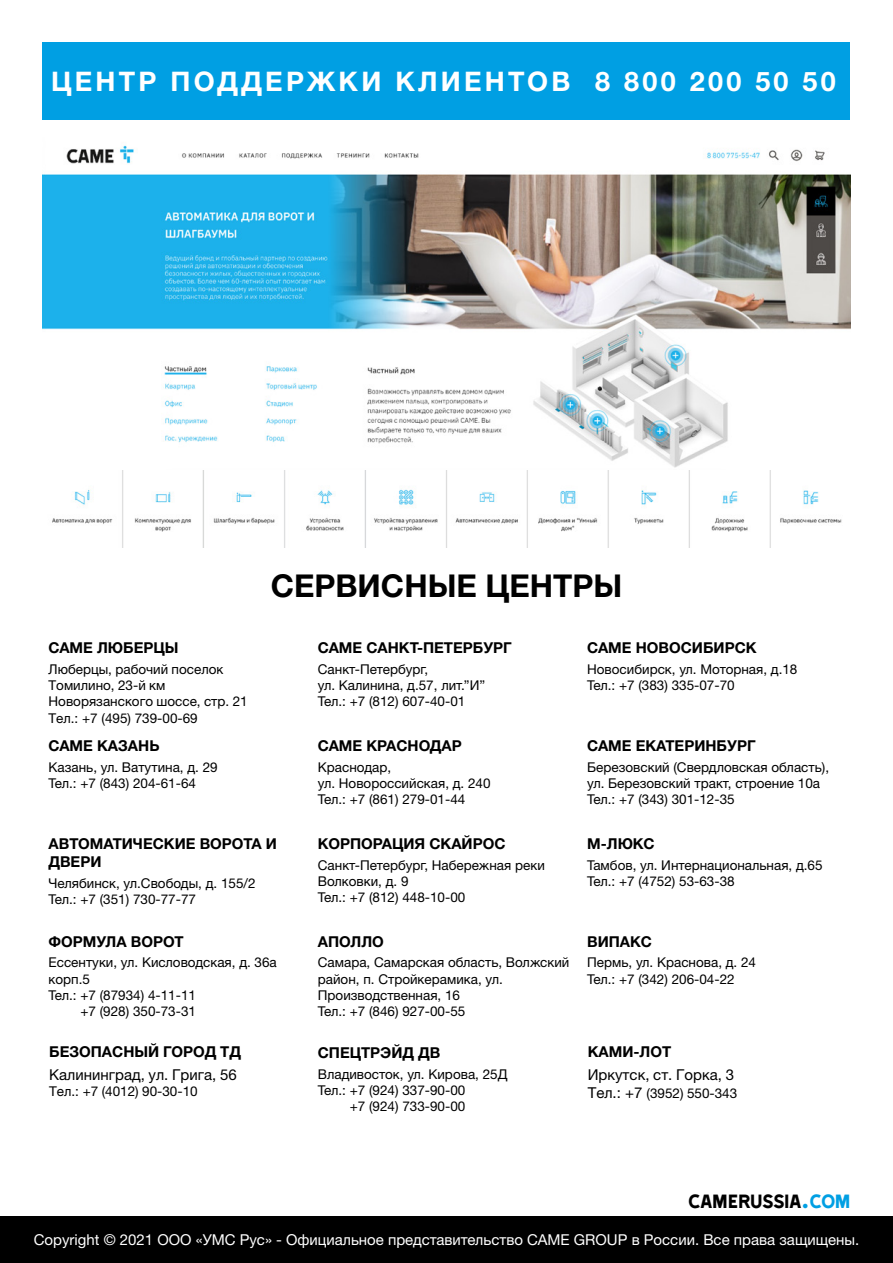
<style>
.page{position:relative;width:893px;height:1263px;background:#fff}
.page>*{position:absolute;margin:0;border:0;box-sizing:border-box;transform-origin:0 0}
.t1{font:700 31.5px "Helvetica Neue LTW1 G";color:#000}
.t2{font:700 27px "Helvetica Neue LTW1 G";letter-spacing:.12em;color:#fff}
.t3{font:22.05px "Came Type";letter-spacing:-.025em;color:#000}
.t4{font:700 15px/18px "Helvetica Neue LTW1 G";color:#000}
.t5{font:15px "Helvetica Neue LTW1 G";color:#fff}
.t6{font:15px "Helvetica Neue LTW1 G";color:#000}
.t7{font:13.5px/16.2px "Helvetica Neue LTW1 G";color:#000}
.s1{font-size:15px}
.s2{font-size:31.5px;color:#009fe3}
.s3{color:#009fe3}
</style>
<div class="page">
<div style="left:43px;top:43px;width:807px;height:77px;background:#009fe3"></div>
<div style="left:0;top:1216px;width:893px;height:47px;background:#000"></div>
<img style="left:43px;top:145px;width:807px;height:323px">
<img style="left:52px;top:470px;width:790px;height:77px">
<h2 class="t2" style="left:51px;top:65px;width:786px">ЦЕНТР ПОДДЕРЖКИ КЛИЕНТОВ 8 800 200 50 50</h2>
<p class="t4" style="left:49px;top:639px;width:132px">CAME ЛЮБЕРЦЫ</p>
<p class="t7" style="left:49px;top:661px;width:201px">Люберцы, рабочий поселок<br>Томилино, 23-й км<br>Новорязанского шоссе, стр. 21<br>Тел.: +7 (495) 739-00-69</p>
<p class="t4" style="left:49px;top:737px;width:112px">CAME КАЗАНЬ</p>
<p class="t7" style="left:49px;top:759px;width:171px">Казань, ул. Ватутина, д. 29<br>Тел.: +7 (843) 204-61-64</p>
<h1 class="t1" style="left:271px;top:567px;width:353px">СЕРВИСНЫЕ ЦЕНТРЫ</h1>
<p class="t4" style="left:318px;top:639px;width:195px">CAME САНКТ-ПЕТЕРБУРГ</p>
<p class="t7" style="left:318px;top:661px;width:169px">Санкт-Петербург,<br>ул. Калинина, д.57, лит.”И”<br>Тел.: +7 (812) 607-40-01</p>
<p class="t4" style="left:318px;top:737px;width:145px">CAME КРАСНОДАР</p>
<p class="t7" style="left:318px;top:759px;width:174px">Краснодар,<br>ул. Новороссийская, д. 240<br>Тел.: +7 (861) 279-01-44</p>
<p class="t4" style="left:587px;top:639px;width:171px">CAME НОВОСИБИРСК</p>
<p class="t7" style="left:587px;top:661px;width:212px">Новосибирск, ул. Моторная, д.18<br>Тел.: +7 (383) 335-07-70</p>
<p class="t4" style="left:587px;top:737px;width:170px">CAME ЕКАТЕРИНБУРГ</p>
<p class="t7" style="left:587px;top:759px;width:243px">Березовский (Свердловская область), ул. Березовский тракт, строение 10а<br>Тел.: +7 (343) 301-12-35</p>
<p class="t4" style="left:49px;top:835px;width:230px">АВТОМАТИЧЕСКИЕ ВОРОТА И<br>ДВЕРИ</p>
<p class="t7" style="left:49px;top:874px;width:208px">Челябинск, ул.Свободы, д. 155/2<br>Тел.: +7 (351) 730-77-77</p>
<p class="t4" style="left:49px;top:932px;width:137px">ФОРМУЛА ВОРОТ</p>
<p class="t7" style="left:49px;top:954px;width:230px">Ессентуки, ул. Кисловодская, д. 36а</p>
<p class="t7" style="left:49px;top:970px;width:43px">корп.5</p>
<p class="t7" style="left:49px;top:987px;width:149px">Тел.: +7 (87934) 4-11-11</p>
<p class="t7" style="left:80px;top:1003px;width:117px">+7 (928) 350-73-31</p>
<p class="t4" style="left:49px;top:1043px;width:193px">БЕЗОПАСНЫЙ ГОРОД ТД</p>
<p class="t6" style="left:49px;top:1065px;width:189px">Калининград, ул. Грига, 56</p>
<p class="t7" style="left:49px;top:1083px;width:150px">Тел.: +7 (4012) 90-30-10</p>
<p class="t4" style="left:318px;top:835px;width:189px">КОРПОРАЦИЯ СКАЙРОС</p>
<p class="t7" style="left:318px;top:856px;width:228px">Санкт-Петербург, Набережная реки<br>Волковки, д. 9<br>Тел.: +7 (812) 448-10-00</p>
<p class="t4" style="left:318px;top:932px;width:67px">АПОЛЛО</p>
<p class="t7" style="left:318px;top:954px;width:253px">Самара, Самарская область, Волжский район, п. Стройкерамика, ул.<br>Производственная, 16<br>Тел.: +7 (846) 927-00-55</p>
<p class="t4" style="left:318px;top:1044px;width:124px">СПЕЦТРЭЙД ДВ</p>
<p class="t7" style="left:318px;top:1066px;width:191px">Владивосток, ул. Кирова, 25Д</p>
<p class="t7" style="left:318px;top:1082px;width:149px">Тел.: +7 (924) 337-90-00</p>
<p class="t7" style="left:350px;top:1098px;width:117px">+7 (924) 733-90-00</p>
<p class="t4" style="left:587px;top:835px;width:69px">М-ЛЮКС</p>
<p class="t7" style="left:587px;top:856px;width:237px">Тамбов, ул. Интернациональная, д.65<br>Тел.: +7 (4752) 53-63-38</p>
<p class="t4" style="left:587px;top:932px;width:66px">ВИПАКС</p>
<p class="t7" style="left:587px;top:954px;width:170px">Пермь, ул. Краснова, д. 24<br>Тел.: +7 (342) 206-04-22</p>
<p class="t4" style="left:588px;top:1043px;width:85px">КАМИ-ЛОТ</p>
<p class="t6" style="left:588px;top:1065px;width:148px">Иркутск, ст. Горка, 3</p>
<p class="t7" style="left:588px;top:1084px;width:151px"><span class="s1">Тел.: +7</span> (3952) 550-343</p>
<h3 class="t3" style="left:688px;top:1190px;width:164px">camerussia<span class="s2">.</span><span class="s3">com</span></h3>
<p class="t5" style="left:34px;top:1230px;width:827px">Copyright © 2021 ООО «УМС Рус» - Официальное представительство CAME GROUP в России. Все права защищены.</p>
</div>
